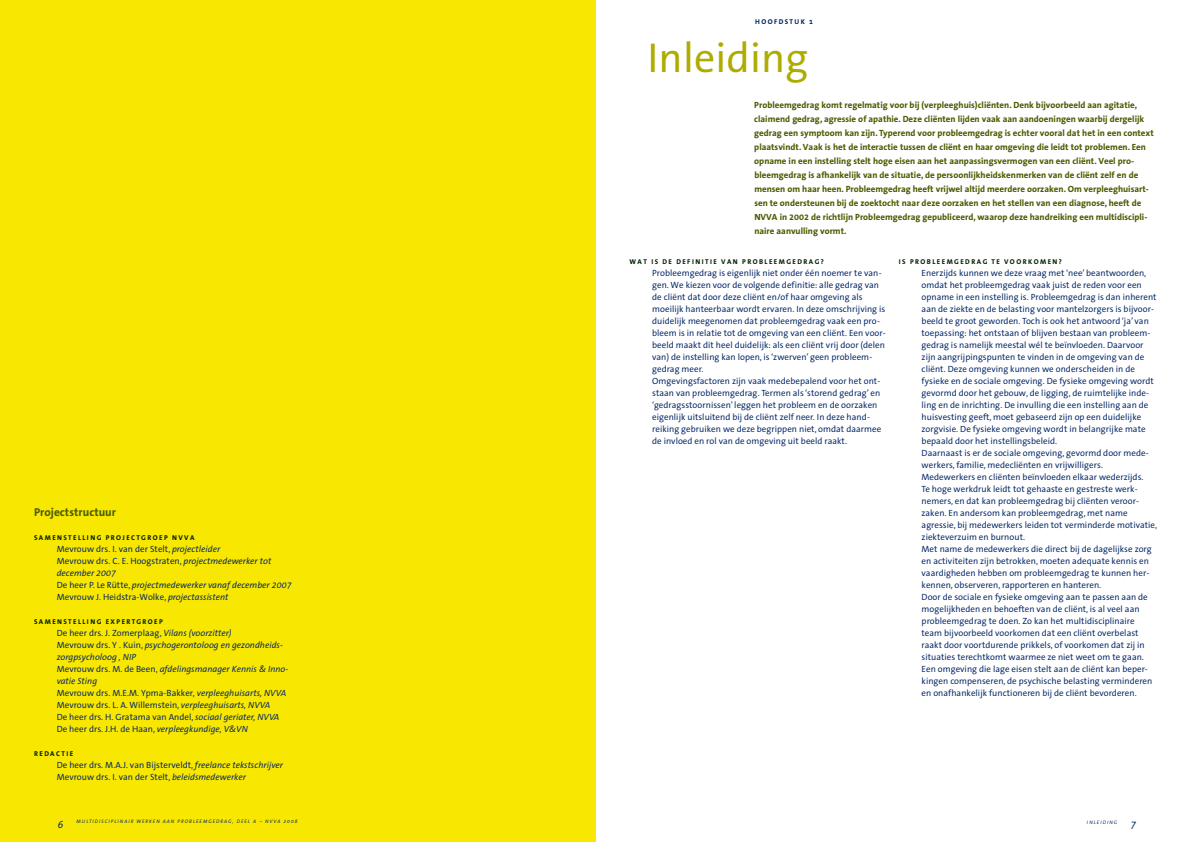
<style>
.page{position:relative;width:1191px;height:842px;background:#fff}
.page>*{position:absolute;margin:0;border:0;box-sizing:border-box;transform-origin:0 0}
.t1{font:42px "The Sans Office";letter-spacing:.005em;color:#aeac00}
.t2{font:700 11.5px "The Sans Office";color:#4a5d00}
.t3{font:italic 10.5px "The Sans Office";color:#002566}
.t4{font:9px/12px "The Sans Office";letter-spacing:.005em;color:#002566}
.t5{font:700 9px/14px "The Sans Office";color:#4a5d00}
.t6{font:italic 9px/12px "The Sans Office";letter-spacing:.005em;color:#002566}
.t7{font:700 7px "The Sans Office";letter-spacing:.205em;color:#020}
.t8{font:700 7px "The Sans Office";letter-spacing:.2em;color:#002566}
.t9{font:italic 5px "The Sans Office";letter-spacing:.2em;color:#002566}
.s1{font-style:normal}
.s2{font-style:italic}
</style>
<div class="page">
<div style="left:0;top:0;width:595px;height:842px;background:#f8e700"></div>
<p class="t8" style="left:755px;top:18px;width:59px">H oofdstuk 1</p>
<h1 class="t1" style="left:647px;top:36px;width:162px">Inleiding</h1>
<p class="t2" style="left:34px;top:506px;width:83px">Projectstructuur</p>
<p class="t7" style="left:34px;top:534px;width:7px">Sam</p>
<p class="t7" style="left:52px;top:534px;width:144px">en stellin gp rojectgroep NVVA</p>
<p class="t6" style="left:57px;top:543px;width:236px"><span class="s1">Mevrouw drs. I. van der Stelt,</span> projectleider<br><span class="s1">Mevrouw drs. C. E. Hoogstraten,</span> projectmedewerker tot december 2007<br><span class="s1">De heer P. Le Rütte,</span> projectmedewerker vanaf december 2007<br><span class="s1">Mevrouw J. Heidstra-Wolke,</span> projectassistent</p>
<p class="t7" style="left:34px;top:618px;width:7px">Sam</p>
<p class="t7" style="left:52px;top:618px;width:111px">en stellin g expertgroep</p>
<p class="t6" style="left:57px;top:627px;width:233px"><span class="s1">De heer drs. J. Zomerplaag,</span> Vilans (voorzitter)<br><span class="s1">Mevrouw drs. Y . Kuin,</span> psychogerontoloog en gezondheids&shy;zorgpsycholoog , NIP<br><span class="s1">Mevrouw drs. M. de Been,</span> afdelingsmanager Kennis &amp; Inno&shy;vatie Sting<br><span class="s1">Mevrouw drs. M.E.M. Ypma-Bakker,</span> verpleeghuisarts, NVVA <span class="s1">Mevrouw drs. L. A. Willemstein,</span> verpleeghuisarts, NVVA<br><span class="s1">De heer drs. H. Gratama van Andel,</span> sociaal geriater, NVVA<br><span class="s1">De heer drs. J.H. de Haan,</span> verpleegkundige, V&amp;VN</p>
<p class="t7" style="left:34px;top:750px;width:41px">Reda ctie</p>
<p class="t4" style="left:57px;top:759px;width:228px">De heer drs. M.A.J. van Bijsterveldt, <span class="s2">freelance tekstschrijver<br></span>Mevrouw drs. I. van der Stelt, <span class="s2">beleidsmedewerker</span></p>
<p class="t5" style="left:754px;top:98px;width:401px">Probleemgedrag komt regelmatig voor bij (verpleeghuis)cliënten. Denk bijvoorbeeld aan agitatie, claimend gedrag, agressie of apathie. Deze cliënten lijden vaak aan aandoeningen waarbij dergelijk gedrag een symptoom kan zijn. Typerend voor probleemgedrag is echter vooral dat het in een context plaatsvindt. Vaak is het de interactie tussen de cliënt en haar omgeving die leidt tot problemen. Een opname in een instelling stelt hoge eisen aan het aanpassingsvermogen van een cliënt. Veel pro&shy;bleemgedrag is afhankelijk van de situatie, de persoonlijkheidskenmerken van de cliënt zelf en de mensen om haar heen. Probleemgedrag heeft vrijwel altijd meerdere oorzaken. Om verpleeghuisart&shy;sen te ondersteunen bij de zoektocht naar deze oorzaken en het stellen van een diagnose, heeft de NVVA in 2002 de richtlijn Probleemgedrag gepubliceerd, waarop deze handreiking een multidiscipli&shy;naire aanvulling vormt.</p>
<p class="t7" style="left:629px;top:258px;width:68px">Wa ti sd ed efini</p>
<p class="t7" style="left:705px;top:258px;width:19px">ti evanp</p>
<p class="t7" style="left:747px;top:258px;width:78px">robleemgedrag?</p>
<p class="t4" style="left:652px;top:267px;width:235px">Probleemgedrag is eigenlijk niet onder één noemer te van&shy;gen. We kiezen voor de volgende definitie: alle gedrag van de cliënt dat door deze cliënt en/of haar omgeving als moeilijk hanteerbaar wordt ervaren. In deze omschrijving is duidelijk meegenomen dat probleemgedrag vaak een pro&shy;bleem is in relatie tot de omgeving van een cliënt. Een voor&shy;beeld maakt dit heel duidelijk: als een cliënt vrij door (delen van) de instelling kan lopen, is ‘zwerven’ geen probleem&shy;gedrag meer.<br>Omgevingsfactoren zijn vaak medebepalend voor het ont&shy;staan van probleemgedrag. Termen als ‘storend gedrag’ en ‘gedragsstoornissen’ leggen het probleem en de oorzaken eigenlijk uitsluitend bij de cliënt zelf neer. In deze hand&shy;reiking gebruiken we deze begrippen niet, omdat daarmee de invloed en rol van de omgeving uit beeld raakt.</p>
<p class="t7" style="left:899px;top:258px;width:164px">Isp robleemgedrag tev oorkomen ?</p>
<p class="t4" style="left:921px;top:267px;width:237px">Enerzijds kunnen we deze vraag met ‘nee’ beantwoorden, omdat het probleemgedrag vaak juist de reden voor een opname in een instelling is. Probleemgedrag is dan inherent aan de ziekte en de belasting voor mantelzorgers is bijvoor&shy;beeld te groot geworden. Toch is ook het antwoord ‘ja’ van toepassing: het ontstaan of blijven bestaan van probleem&shy;gedrag is namelijk meestal wél te beïnvloeden. Daarvoor zijn aangrijpingspunten te vinden in de omgeving van de cliënt. Deze omgeving kunnen we onderscheiden in de fysieke en de sociale omgeving. De fysieke omgeving wordt gevormd door het gebouw, de ligging, de ruimtelijke inde&shy;ling en de inrichting. De invulling die een instelling aan de huisvesting geeft, moet gebaseerd zijn op een duidelijke zorgvisie. De fysieke omgeving wordt in belangrijke mate bepaald door het instellingsbeleid.<br>Daarnaast is er de sociale omgeving, gevormd door mede&shy;werkers, familie, medecliënten en vrijwilligers.<br>Medewerkers en cliënten beïnvloeden elkaar wederzijds.<br>Te hoge werkdruk leidt tot gehaaste en gestreste werk&shy;nemers, en dat kan probleemgedrag bij cliënten veroor&shy;zaken. En andersom kan probleemgedrag, met name agressie, bij medewerkers leiden tot verminderde motivatie, ziekteverzuim en burnout.<br>Met name de medewerkers die direct bij de dagelijkse zorg en activiteiten zijn betrokken, moeten adequate kennis en vaardigheden hebben om probleemgedrag te kunnen her&shy;kennen, observeren, rapporteren en hanteren.<br>Door de sociale en fysieke omgeving aan te passen aan de mogelijkheden en behoeften van de cliënt, is al veel aan probleemgedrag te doen. Zo kan het multidisciplinaire team bijvoorbeeld voorkomen dat een cliënt overbelast raakt door voortdurende prikkels, of voorkomen dat zij in situaties terechtkomt waarmee ze niet weet om te gaan.<br>Een omgeving die lage eisen stelt aan de cliënt kan beper&shy;kingen compenseren, de psychische belasting verminderen en onafhankelijk functioneren bij de cliënt bevorderen.</p>
<p class="t3" style="left:58px;top:819px;width:7px">6</p>
<p class="t9" style="left:77px;top:818px;width:222px">Multidisciplinair werken aan probleemgedrag, deel a – nvva 2008</p>
<p class="t9" style="left:1087px;top:820px;width:32px">inleiding</p>
<p class="t3" style="left:1130px;top:819px;width:7px">7</p>
</div>
